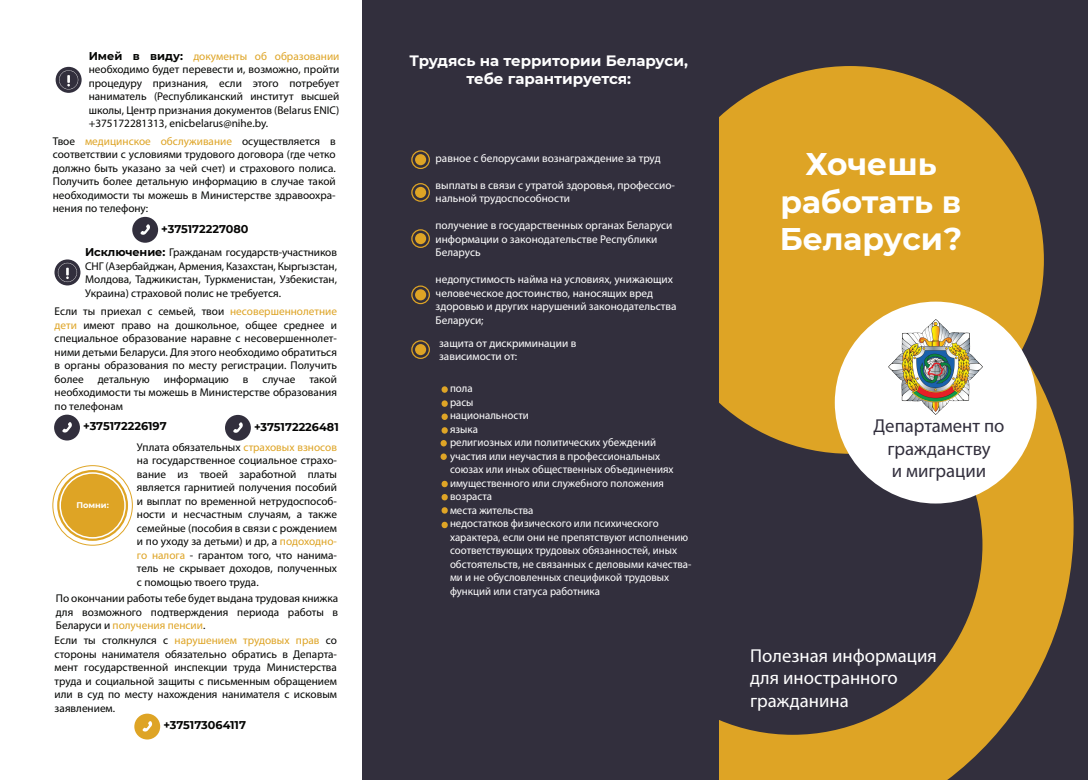
<style>
.page{position:relative;width:1088px;height:780px;background:#fff}
.page>*{position:absolute;margin:0;border:0;box-sizing:border-box;transform-origin:0 0}
.t1{font:700 31.25px/37.5px "Montserrat";color:#fff;text-align:center}
.t2{font:18.75px/22.5px "Myriad Pro";color:#fff}
.t3{font:18.75px/22.5px "Myriad Pro";color:#322f3d;text-align:center}
.t4{font:700 15px/18px "Montserrat";color:#fff;text-align:center}
.t5{font:11.25px/13.5px "Myriad Pro";color:#040503;text-align:justify}
.t6{font:11.25px/13.5px "Myriad Pro";color:#fff}
.t7{font:700 11.25px "Montserrat";color:#050504}
.t8{font:700 11.25px "Montserrat";color:#040503}
.t9{font:700 8.25px "Montserrat";color:#fff}
.s1{font-family:"Montserrat";font-weight:700}
.s2{color:#dea425}
.s3{font-family:"Montserrat";font-weight:700;color:#050504}
</style>
<div class="page">
<div style="left:361px;top:0;width:727px;height:780px;background:#322f3d"></div>
<div style="left:415px;top:154px;width:11px;height:11px;background:#dea425;border-radius:50%"></div>
<div style="left:411px;top:150px;width:19px;height:19px;border:1px solid #dea425;border-radius:50%"></div>
<div style="left:415px;top:187px;width:11px;height:11px;background:#dea425;border-radius:50%"></div>
<div style="left:411px;top:183px;width:19px;height:19px;border:1px solid #dea425;border-radius:50%"></div>
<div style="left:415px;top:233px;width:11px;height:11px;background:#dea425;border-radius:50%"></div>
<div style="left:411px;top:229px;width:19px;height:19px;border:1px solid #dea425;border-radius:50%"></div>
<div style="left:415px;top:289px;width:11px;height:11px;background:#dea425;border-radius:50%"></div>
<div style="left:411px;top:285px;width:19px;height:19px;border:1px solid #dea425;border-radius:50%"></div>
<div style="left:415px;top:344px;width:11px;height:11px;background:#dea425;border-radius:50%"></div>
<div style="left:411px;top:340px;width:19px;height:19px;border:1px solid #dea425;border-radius:50%"></div>
<div style="left:441px;top:386px;width:7px;height:7px;background:#dfa526;border-radius:50%"></div>
<div style="left:441px;top:400px;width:7px;height:7px;background:#dfa526;border-radius:50%"></div>
<div style="left:441px;top:413px;width:7px;height:7px;background:#dfa526;border-radius:50%"></div>
<div style="left:441px;top:427px;width:7px;height:6px;background:#dfa526;border-radius:50%"></div>
<div style="left:440px;top:440px;width:7px;height:6px;background:#dfa526;border-radius:50%"></div>
<div style="left:440px;top:453px;width:7px;height:7px;background:#dfa526;border-radius:50%"></div>
<svg style="left:441px;top:480px;width:7px;height:7px"></svg>
<svg style="left:441px;top:494px;width:7px;height:7px"></svg>
<svg style="left:441px;top:507px;width:7px;height:7px"></svg>
<svg style="left:441px;top:521px;width:7px;height:7px"></svg>
<svg style="left:719px;top:392px;width:354px;height:388px;fill:#dea425"></svg>
<svg style="left:719px;top:454px;width:263px;height:280px"></svg>
<svg style="left:719px;top:66px;width:325px;height:388px;background:#c99528"></svg>
<div style="left:835px;top:301px;width:201px;height:202px;background:#fff;border-radius:50%"></div>
<img style="left:889px;top:319px;width:93px;height:95px">
<svg style="left:56px;top:67px;width:26px;height:26px"></svg>
<svg style="left:59px;top:70px;width:19px;height:19px"></svg>
<div style="left:132px;top:217px;width:26px;height:26px;background:#322f3d;border-radius:50%"></div>
<svg style="left:140px;top:224px;width:10px;height:11px"></svg>
<svg style="left:54px;top:259px;width:26px;height:26px"></svg>
<svg style="left:58px;top:263px;width:19px;height:19px"></svg>
<div style="left:225px;top:415px;width:26px;height:26px;background:#322f3d;border-radius:50%"></div>
<svg style="left:233px;top:422px;width:10px;height:11px"></svg>
<div style="left:54px;top:414px;width:26px;height:26px;background:#322f3d;border-radius:50%"></div>
<svg style="left:62px;top:422px;width:10px;height:11px"></svg>
<svg style="left:57px;top:470px;width:71px;height:71px"></svg>
<div style="left:53px;top:465px;width:80px;height:80px;border:1px solid #dfa526;border-radius:50%"></div>
<div style="left:134px;top:713px;width:26px;height:26px;background:#dea425;border-radius:50%"></div>
<svg style="left:142px;top:721px;width:10px;height:11px"></svg>
<p class="t5" style="left:89px;top:49px;width:252px"><span class="s1">Имей в виду:</span> <span class="s2">документы об образовании </span>необходимо будет перевести и, возможно, пройти процедуру признания, если этого потребует наниматель (Республиканский институт высшей школы, Центр признания документов (Belarus ENIC) +375172281313, enicbelarus@nihe.by.</p>
<p class="t5" style="left:53px;top:134px;width:284px">Твое <span class="s2">медицинское обслуживание</span> осуществляется в соответствии с условиями трудового договора (где четко должно быть указано за чей счет) и страхового полиса.<br>Получить более детальную информацию в случае такой необходимости ты можешь в Министерстве здравоохра&shy;нения по телефону:</p>
<p class="t7" style="left:161px;top:220px;width:89px">+375172227080</p>
<p class="t5" style="left:85px;top:245px;width:253px"><span class="s3">Исключение:</span> Гражданам государств-участников СНГ (Азербайджан, Армения, Казахстан, Кыргызстан, Молдова, Таджикистан, Туркменистан, Узбекистан, Украина) страховой полис не требуется.</p>
<p class="t5" style="left:55px;top:304px;width:284px">Если ты приехал с семьей, твои <span class="s2">несовершеннолетние дети</span> имеют право на дошкольное, общее среднее и специальное образование наравне с несовершеннолет&shy;ними детьми Беларуси. Для этого необходимо обратиться в органы образования по месту регистрации. Получить более детальную информацию в случае такой необходимости ты можешь в Министерстве образования по телефонам</p>
<p class="t5" style="left:137px;top:440px;width:202px">Уплата обязательных <span class="s2">страховых взносов </span>на государственное социальное страхо&shy;вание из твоей заработной платы является гарнитией получения пособий и выплат по временной нетрудоспособ&shy;ности и несчастным случаям, а также семейные (пособия в связи с рождением и по уходу за детьми) и др, а <span class="s2">подоходно&shy;го налога</span> - гарантом того, что нанима&shy;тель не скрывает доходов, полученных с помощью твоего труда.</p>
<p class="t5" style="left:56px;top:591px;width:284px">По окончании работы тебе будет выдана трудовая книжка для возможного подтверждения периода работы в Беларуси и <span class="s2">получения пенсии</span>.</p>
<p class="t5" style="left:55px;top:633px;width:284px">Если ты столкнулся с <span class="s2">нарушением трудовых прав</span> со стороны нанимателя обязательно обратись в Департа&shy;мент государственной инспекции труда Министерства труда и социальной защиты с письменным обращением или в суд по месту нахождения нанимателя с исковым заявлением.</p>
<p class="t7" style="left:83px;top:418px;width:85px">+375172226197</p>
<p class="t7" style="left:254px;top:418px;width:86px">+375172226481</p>
<p class="t9" style="left:76px;top:499px;width:34px">Помни:</p>
<p class="t8" style="left:163px;top:717px;width:84px">+375173064117</p>
<h3 class="t4" style="left:409px;top:50px;width:280px">Трудясь на территории Беларуси, тебе гарантируется:</h3>
<p class="t6" style="left:435px;top:151px;width:227px">равное с белорусами вознаграждение за труд</p>
<p class="t6" style="left:435px;top:178px;width:241px">выплаты в связи с утратой здоровья, профессио&shy;нальной трудоспособности</p>
<p class="t6" style="left:435px;top:218px;width:238px">получение в государственных органах Беларуси информации о законодательстве Республики<br>Беларусь</p>
<p class="t6" style="left:435px;top:272px;width:242px">недопустимость найма на условиях, унижающих человеческое достоинство, наносящих вред здоровью и других нарушений законодательства Беларуси;</p>
<p class="t6" style="left:439px;top:336px;width:139px">защита от дискриминации в зависимости от:</p>
<p class="t6" style="left:450px;top:381px;width:243px">пола<br>расы<br>национальности<br>языка<br>религиозных или политических убеждений участия или неучастия в профессиональных союзах или иных общественных объединениях имущественного или служебного положения возраста<br>места жительства<br>недостатков физического или психического характера, если они не препятствуют исполнению соответствующих трудовых обязанностей, иных обстоятельств, не связанных с деловыми качества&shy;ми и не обусловленных спецификой трудовых функций или статуса работника</p>
<h1 class="t1" style="left:780px;top:144px;width:184px">Хочешь работать в<br>Беларуси?</h1>
<h2 class="t3" style="left:873px;top:414px;width:132px">Департамент по гражданству<br>и миграции</h2>
<h2 class="t2" style="left:750px;top:644px;width:188px">Полезная информация для иностранного гражданина</h2>
</div>
